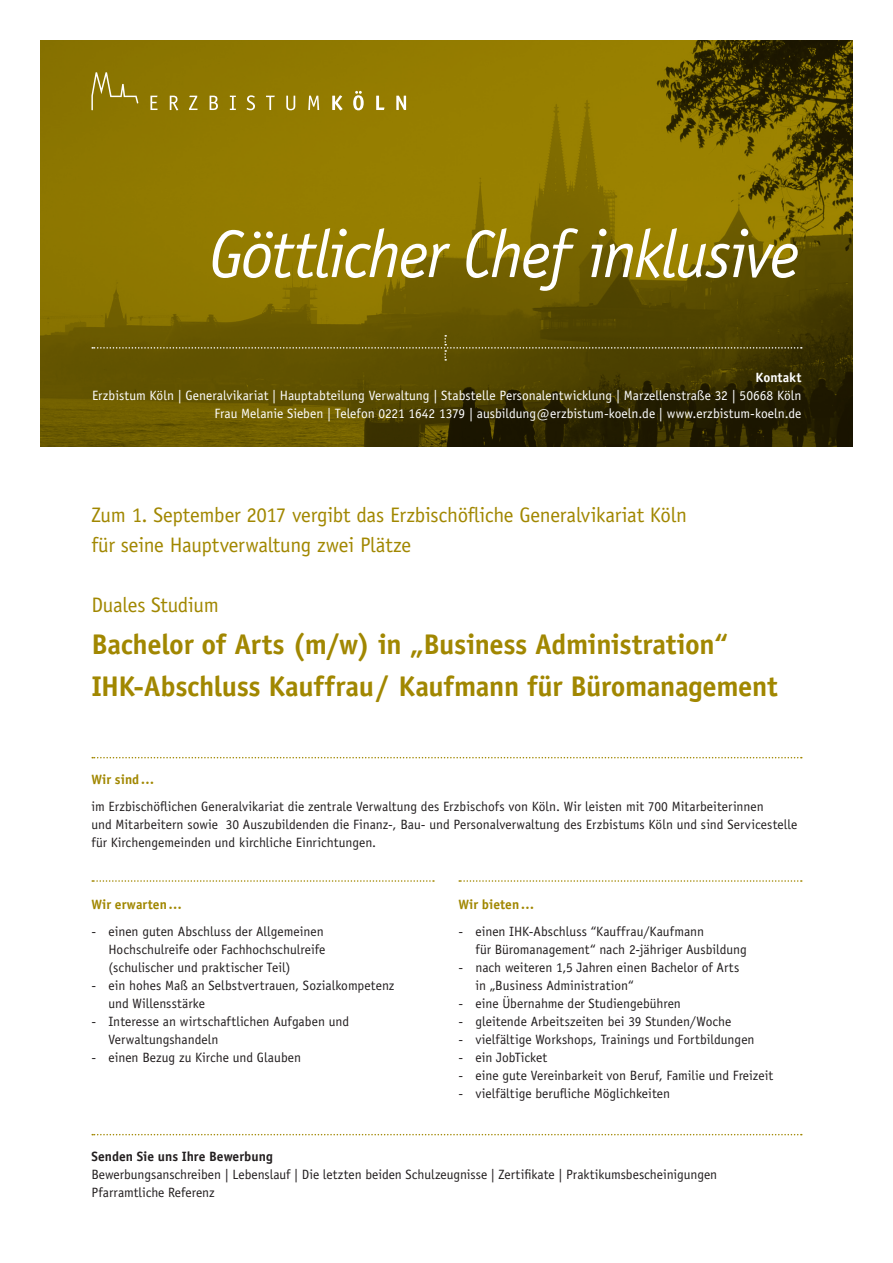
<style>
.page{position:relative;width:893px;height:1263px;background:#fff}
.page>*{position:absolute;margin:0;border:0;box-sizing:border-box;transform-origin:0 0}
.t1{font:italic 67.5px "Officina Sans";letter-spacing:-.03em;color:#fff}
.t2{font:700 28.5px/42px "Officina Sans";letter-spacing:-.015em;color:#a18701}
.t3{font:21px/30px "Officina Sans";letter-spacing:-.015em;color:#a18701}
.t4{font:13.5px/18px "Officina Sans";color:#231f20}
.t5{font:13.5px/18px "Officina Sans";color:#fff;text-align:right}
.t6{font:700 13.5px "Officina Sans";letter-spacing:.005em;color:#a18701}
.t7{font:700 13.5px "Officina Sans";color:#231f20}
.t8{font:700 13.5px "Officina Sans";letter-spacing:.005em;color:#fff}
</style>
<div class="page">
<svg style="left:92px;top:880px;width:342px;height:2px"></svg>
<svg style="left:459px;top:880px;width:343px;height:2px"></svg>
<svg style="left:92px;top:757px;width:710px;height:1px"></svg>
<svg style="left:92px;top:1134px;width:710px;height:1px"></svg>
<img style="left:40px;top:40px;width:813px;height:406px">
<svg style="left:332px;top:95px;width:11px;height:15px"></svg>
<svg style="left:353px;top:91px;width:11px;height:19px"></svg>
<svg style="left:376px;top:96px;width:8px;height:14px"></svg>
<svg style="left:396px;top:96px;width:10px;height:14px"></svg>
<svg style="left:150px;top:96px;width:8px;height:14px"></svg>
<svg style="left:170px;top:96px;width:8px;height:14px"></svg>
<svg style="left:189px;top:96px;width:8px;height:14px"></svg>
<svg style="left:210px;top:96px;width:8px;height:14px"></svg>
<svg style="left:230px;top:96px;width:6px;height:14px"></svg>
<svg style="left:247px;top:95px;width:8px;height:15px"></svg>
<svg style="left:266px;top:96px;width:9px;height:14px"></svg>
<svg style="left:286px;top:96px;width:9px;height:14px"></svg>
<svg style="left:308px;top:96px;width:11px;height:14px"></svg>
<svg style="left:91px;top:72px;width:47px;height:38px"></svg>
<svg style="left:92px;top:335px;width:710px;height:26px"></svg>
<h1 class="t1" style="left:209px;top:215px;width:592px">Göttlicher Chef inklusive</h1>
<p class="t8" style="left:755px;top:369px;width:48px">Kontakt</p>
<p class="t5" style="left:92px;top:386px;width:711px">Erzbistum Köln | Generalvikariat | Hauptabteilung Verwaltung | Stabstelle Personalentwicklung | Marzellenstraße 32 | 50668 Köln<br>Frau Melanie Sieben | Telefon 0221 1642 1379 | ausbildung@erzbistum-koeln.de | www.erzbistum-koeln.de</p>
<h3 class="t3" style="left:91px;top:500px;width:597px">Zum 1. September 2017 vergibt das Erzbischöfliche Generalvikariat Köln für seine Hauptverwaltung zwei Plätze</h3>
<h3 class="t3" style="left:91px;top:590px;width:129px">Duales Studium</h3>
<h2 class="t2" style="left:91px;top:623px;width:688px">Bachelor of Arts (m/w) in „Business Administration“<br>IHK-Abschluss Kauffrau/ Kaufmann für Büromanagement</h2>
<p class="t6" style="left:91px;top:771px;width:64px">Wir sind…</p>
<p class="t4" style="left:91px;top:798px;width:707px">im Erzbischöflichen Generalvikariat die zentrale Verwaltung des Erzbischofs von Köln. Wir leisten mit 700 Mitarbeiterinnen<br>und Mitarbeitern sowie 30 Auszubildenden die Finanz-, Bau- und Personalverwaltung des Erzbistums Köln und sind Servicestelle für Kirchengemeinden und kirchliche Einrichtungen.</p>
<p class="t6" style="left:91px;top:896px;width:92px">Wir erwarten…</p>
<p class="t4" style="left:108px;top:922px;width:219px;text-indent:-17px">- einen guten Abschluss der Allgemeinen<br>Hochschulreife oder Fachhochschulreife (schulischer und praktischer Teil)</p>
<p class="t4" style="left:108px;top:976px;width:288px;text-indent:-17px">- ein hohes Maß an Selbstvertrauen, Sozialkompetenz und Willensstärke</p>
<p class="t4" style="left:108px;top:1012px;width:242px;text-indent:-17px">- Interesse an wirtschaftlichen Aufgaben und<br>Verwaltungshandeln</p>
<p class="t4" style="left:91px;top:1048px;width:211px">- einen Bezug zu Kirche und Glauben</p>
<p class="t6" style="left:458px;top:896px;width:77px">Wir bieten…</p>
<p class="t4" style="left:475px;top:922px;width:273px;text-indent:-17px">- einen IHK-Abschluss “Kauffrau/Kaufmann<br>für Büromanagement“ nach 2-jähriger Ausbildung</p>
<p class="t4" style="left:475px;top:958px;width:265px;text-indent:-17px">- nach weiteren 1,5 Jahren einen Bachelor of Arts in „Business Administration“</p>
<p class="t4" style="left:458px;top:994px;width:224px">- eine Übernahme der Studiengebühren</p>
<p class="t4" style="left:458px;top:1012px;width:275px">- gleitende Arbeitszeiten bei 39 Stunden/Woche</p>
<p class="t4" style="left:458px;top:1030px;width:298px">- vielfältige Workshops, Trainings und Fortbildungen</p>
<p class="t4" style="left:458px;top:1048px;width:90px">- ein JobTicket</p>
<p class="t4" style="left:458px;top:1066px;width:316px">- eine gute Vereinbarkeit von Beruf, Familie und Freizeit</p>
<p class="t4" style="left:458px;top:1084px;width:213px">- vielfältige berufliche Möglichkeiten</p>
<p class="t7" style="left:91px;top:1148px;width:183px">Senden Sie uns Ihre Bewerbung</p>
<p class="t4" style="left:91px;top:1165px;width:627px">Bewerbungsanschreiben | Lebenslauf | Die letzten beiden Schulzeugnisse | Zertifikate | Praktikumsbescheinigungen<br>Pfarramtliche Referenz</p>
</div>
